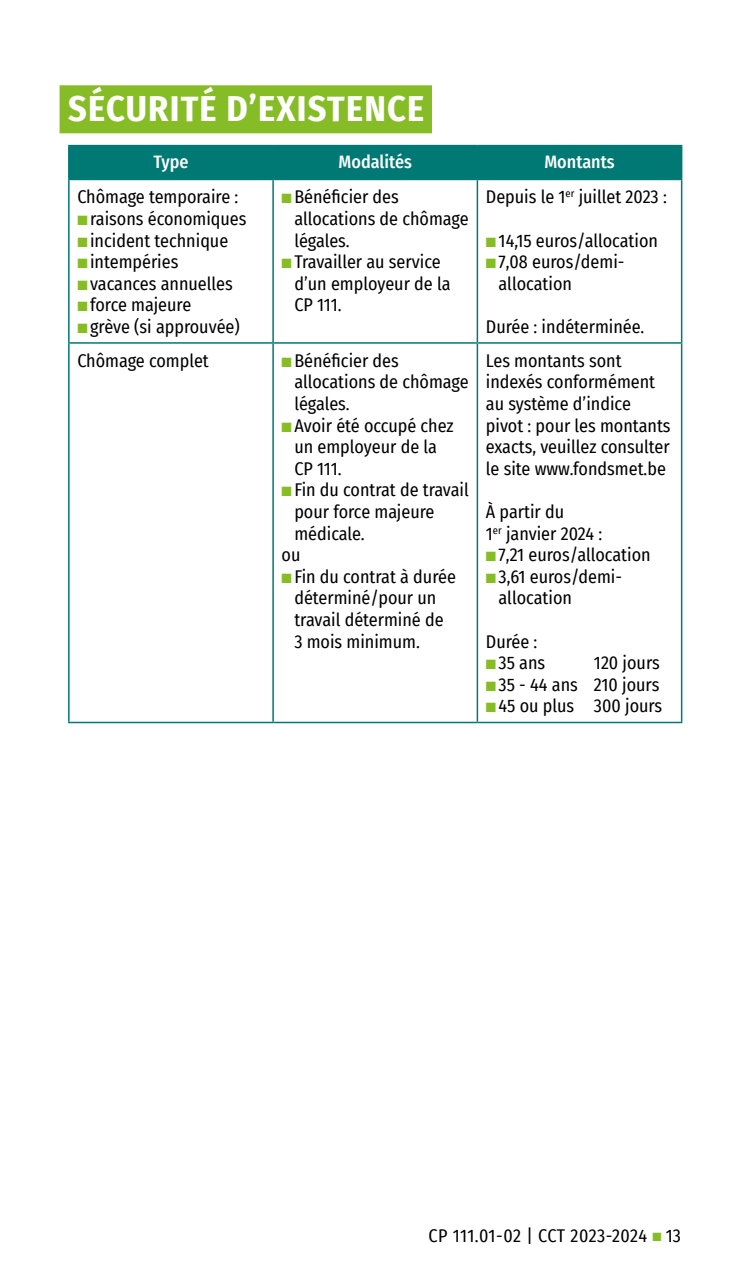
<style>
.page{position:relative;width:749px;height:1276px;background:#fff}
.page>*{position:absolute;margin:0;border:0;box-sizing:border-box;transform-origin:0 0}
.t1{font:700 36px "Fira Sans Condensed";letter-spacing:.035em;color:#fff}
.t2{font:18px/21.6px "Fira Sans Condensed";color:#000}
.t3{font:18px "Fira Sans Condensed";letter-spacing:.02em;color:#000}
.t4{font:500 18px "Fira Sans Condensed";color:#fff}
.s1{color:#86bc25}
</style>
<div class="page">
<div style="left:60px;top:85px;width:372px;height:48px;background:#86bc25"></div>
<div style="left:70px;top:146px;width:610px;height:33px;background:#007873"></div>
<hr style="left:476px;top:146px;width:2px;height:33px;background:#007873">
<hr style="left:476px;top:180px;width:2px;height:162px;background:#007873">
<hr style="left:273px;top:342px;width:204px;height:2px;background:#007873">
<hr style="left:477px;top:342px;width:205px;height:2px;background:#007873">
<hr style="left:476px;top:344px;width:2px;height:378px;background:#007873">
<hr style="left:273px;top:722px;width:204px;height:1px;background:#007873">
<hr style="left:477px;top:722px;width:205px;height:1px;background:#007873">
<hr style="left:680px;top:180px;width:2px;height:162px;background:#007873">
<hr style="left:680px;top:344px;width:2px;height:378px;background:#007873">
<hr style="left:273px;top:145px;width:204px;height:1px;background:#007873">
<hr style="left:477px;top:145px;width:205px;height:1px;background:#007873">
<hr style="left:680px;top:146px;width:2px;height:33px;background:#007873">
<hr style="left:273px;top:179px;width:204px;height:1px;background:#007873">
<hr style="left:477px;top:179px;width:205px;height:1px;background:#007873">
<hr style="left:68px;top:145px;width:205px;height:1px;background:#007873">
<hr style="left:68px;top:146px;width:2px;height:33px;background:#007873">
<hr style="left:272px;top:146px;width:2px;height:33px;background:#007873">
<hr style="left:68px;top:179px;width:205px;height:1px;background:#007873">
<hr style="left:68px;top:180px;width:2px;height:162px;background:#007873">
<hr style="left:272px;top:180px;width:2px;height:162px;background:#007873">
<hr style="left:68px;top:342px;width:205px;height:2px;background:#007873">
<hr style="left:68px;top:344px;width:2px;height:378px;background:#007873">
<hr style="left:272px;top:344px;width:2px;height:378px;background:#007873">
<hr style="left:68px;top:722px;width:205px;height:1px;background:#007873">
<h1 class="t1" style="left:68px;top:79px;width:357px">SÉCURITÉ D’EXISTENCE</h1>
<p class="t4" style="left:153px;top:147px;width:37px">Type</p>
<p class="t4" style="left:338px;top:147px;width:75px">Modalités</p>
<p class="t4" style="left:544px;top:147px;width:72px">Montants</p>
<p class="t2" style="left:77px;top:186px;width:162px">Chômage temporaire :</p>
<p class="t2" style="left:77px;top:207px;width:171px"><span class="s1">■</span> raisons économiques</p>
<p class="t2" style="left:77px;top:229px;width:152px"><span class="s1">■</span> incident technique</p>
<p class="t2" style="left:77px;top:250px;width:102px"><span class="s1">■</span> intempéries</p>
<p class="t2" style="left:77px;top:272px;width:157px"><span class="s1">■</span> vacances annuelles</p>
<p class="t2" style="left:77px;top:294px;width:115px"><span class="s1">■</span> force majeure</p>
<p class="t2" style="left:77px;top:315px;width:164px"><span class="s1">■</span> grève (si approuvée)</p>
<p class="t2" style="left:294px;top:186px;width:176px;text-indent:-13px"><span class="s1">■</span> Bénéficier des allocations de chômage légales.</p>
<p class="t2" style="left:294px;top:250px;width:158px;text-indent:-13px"><span class="s1">■</span> Travailler au service d’un employeur de la<br>CP 111.</p>
<p class="t2" style="left:485px;top:186px;width:182px">Depuis le 1<sup>er</sup> juillet 2023 :</p>
<p class="t2" style="left:485px;top:229px;width:173px"><span class="s1">■</span> 14,15 euros/allocation</p>
<p class="t2" style="left:498px;top:250px;width:127px;text-indent:-13px"><span class="s1">■</span> 7,08 euros/demi&shy;allocation</p>
<p class="t2" style="left:485px;top:315px;width:160px">Durée : indéterminée.</p>
<p class="t2" style="left:77px;top:349px;width:133px">Chômage complet</p>
<p class="t2" style="left:294px;top:349px;width:176px;text-indent:-13px"><span class="s1">■</span> Bénéficier des allocations de chômage légales.</p>
<p class="t2" style="left:294px;top:414px;width:161px;text-indent:-13px"><span class="s1">■</span> Avoir été occupé chez un employeur de la<br>CP 111.</p>
<p class="t2" style="left:281px;top:479px;width:189px"><span class="s1">■</span> Fin du contrat de travail</p>
<p class="t2" style="left:294px;top:500px;width:142px">pour force majeure</p>
<p class="t2" style="left:294px;top:522px;width:72px">médicale.</p>
<p class="t2" style="left:281px;top:544px;width:20px">ou</p>
<p class="t2" style="left:294px;top:565px;width:163px;text-indent:-13px"><span class="s1">■</span> Fin du contrat à durée déterminé/pour un travail déterminé de<br>3 mois minimum.</p>
<p class="t2" style="left:485px;top:349px;width:186px">Les montants sont indexés conformément au système d’indice pivot : pour les montants exacts, veuillez consulter le site www.fondsmet.be</p>
<p class="t2" style="left:485px;top:500px;width:118px">À partir du<br>1<sup>er</sup> janvier 2024 :</p>
<p class="t2" style="left:485px;top:544px;width:166px"><span class="s1">■</span> 7,21 euros/allocation</p>
<p class="t2" style="left:498px;top:565px;width:125px;text-indent:-13px"><span class="s1">■</span> 3,61 euros/demi&shy;allocation</p>
<p class="t2" style="left:485px;top:630px;width:53px">Durée :</p>
<p class="t2" style="left:485px;top:652px;width:61px"><span class="s1">■</span> 35 ans</p>
<p class="t2" style="left:593px;top:652px;width:67px">120 jours</p>
<p class="t2" style="left:485px;top:673px;width:175px"><span class="s1">■</span> 35 - 44 ans 210 jours</p>
<p class="t2" style="left:485px;top:695px;width:178px"><span class="s1">■</span> 45 ou plus 300 jours</p>
<p class="t3" style="left:428px;top:1222px;width:254px">CP 111.01-02 | CCT 2023-2024 <span class="s1">■</span> 13</p>
</div>
